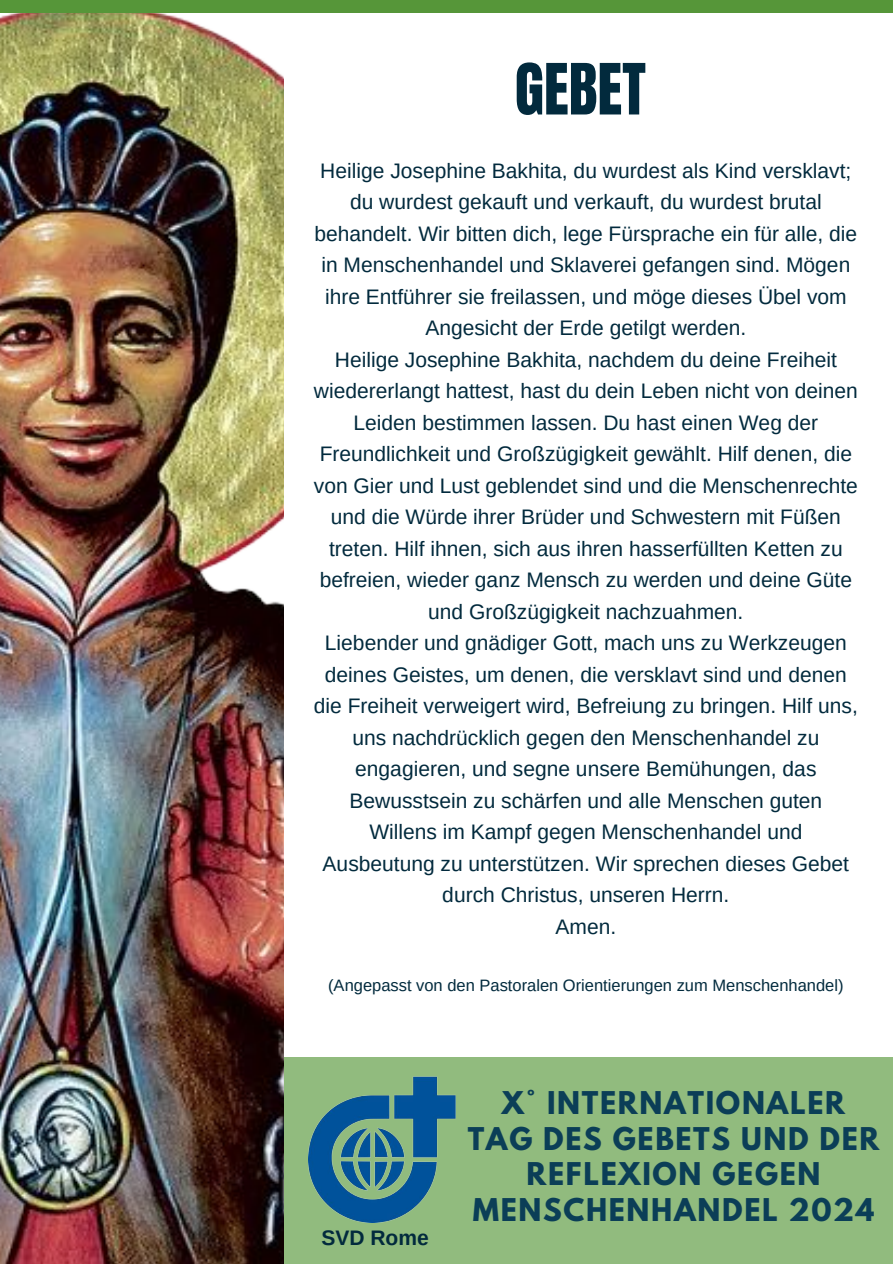
<style>
.page{position:relative;width:893px;height:1264px;background:#fff}
.page>*{position:absolute;margin:0;border:0;box-sizing:border-box;transform-origin:0 0}
.t1{font:60px "Anton";color:#022a3d}
.t2{font:700 27.75px/35.8px "League Spartan";letter-spacing:.06em;color:#0b3e57;text-align:center}
.t3{font:21px/31.5px "Arimo";color:#022a3d;text-align:center}
.t4{font:700 21px "Arimo";color:#022a3d}
.t5{font:16.5px "Arimo";color:#022a3d}
</style>
<div class="page">
<div style="left:0;top:1056px;width:892px;height:207px;background:#91bb7e"></div>
<img style="left:0;top:12px;width:284px;height:1251px">
<div style="left:0;top:0;width:892px;height:12px;background:#569639"></div>
<img style="left:309px;top:1076px;width:146px;height:146px">
<h1 class="t1" style="left:515px;top:46px;width:133px">GEBET</h1>
<h4 class="t3" style="left:314px;top:154px;width:545px">Heilige Josephine Bakhita, du wurdest als Kind versklavt; du wurdest gekauft und verkauft, du wurdest brutal behandelt. Wir bitten dich, lege Fürsprache ein für alle, die in Menschenhandel und Sklaverei gefangen sind. Mögen ihre Entführer sie freilassen, und möge dieses Übel vom Angesicht der Erde getilgt werden.<br>Heilige Josephine Bakhita, nachdem du deine Freiheit wiedererlangt hattest, hast du dein Leben nicht von deinen Leiden bestimmen lassen. Du hast einen Weg der Freundlichkeit und Großzügigkeit gewählt. Hilf denen, die von Gier und Lust geblendet sind und die Menschenrechte und die Würde ihrer Brüder und Schwestern mit Füßen treten. Hilf ihnen, sich aus ihren hasserfüllten Ketten zu befreien, wieder ganz Mensch zu werden und deine Güte und Großzügigkeit nachzuahmen.<br>Liebender und gnädiger Gott, mach uns zu Werkzeugen deines Geistes, um denen, die versklavt sind und denen die Freiheit verweigert wird, Befreiung zu bringen. Hilf uns, uns nachdrücklich gegen den Menschenhandel zu engagieren, und segne unsere Bemühungen, das Bewusstsein zu schärfen und alle Menschen guten Willens im Kampf gegen Menschenhandel und Ausbeutung zu unterstützen. Wir sprechen dieses Gebet durch Christus, unseren Herrn.<br>Amen.</h4>
<p class="t5" style="left:328px;top:976px;width:517px">(Angepasst von den Pastoralen Orientierungen zum Menschenhandel)</p>
<h2 class="t4" style="left:321px;top:1225px;width:109px">SVD Rome</h2>
<h3 class="t2" style="left:467px;top:1088px;width:413px">X° INTERNATIONALER<br>TAG DES GEBETS UND DER<br>REFLEXION GEGEN<br>MENSCHENHANDEL 2024</h3>
</div>
